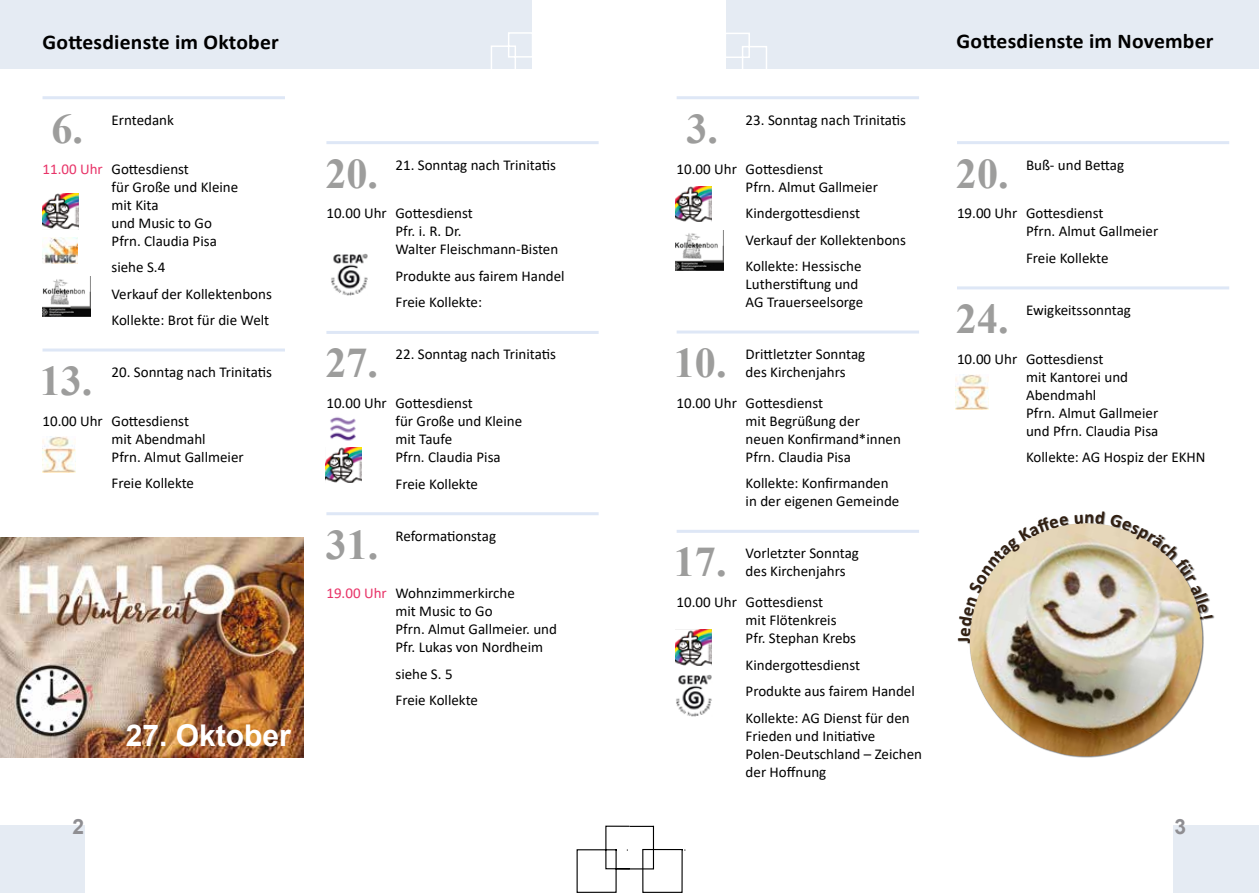
<style>
.page{position:relative;width:1259px;height:893px;background:#fff}
.page>*{position:absolute;margin:0;border:0;box-sizing:border-box;transform-origin:0 0}
.t1{font:700 42.15px "Times New Roman";color:#9d9d9c}
.t2{font:700 30px "Arial";color:#fff}
.t3{font:700 21px "Calibri";letter-spacing:.01em;color:#000}
.t4{font:700 21px "Arial";color:#8f8e92}
.t5{font:15px/18px "Calibri";color:#000}
.s1{color:#e83368}
</style>
<div class="page">
<div style="left:0;top:826px;width:85px;height:67px;background:#e5ebf3"></div>
<div style="left:0;top:0;width:531px;height:69px;background:#e5ebf3"></div>
<svg style="left:491px;top:31px;width:41px;height:38px"></svg>
<div style="left:1173px;top:826px;width:86px;height:67px;background:#e5ebf3"></div>
<div style="left:726px;top:0;width:533px;height:69px;background:#e5ebf3"></div>
<svg style="left:726px;top:33px;width:41px;height:36px"></svg>
<svg style="left:576px;top:825px;width:109px;height:68px"></svg>
<hr style="left:43px;top:96px;width:242px;height:3px;background:#dee7f6">
<hr style="left:43px;top:349px;width:242px;height:3px;background:#dee7f6">
<hr style="left:676px;top:96px;width:243px;height:3px;background:#dee7f6">
<hr style="left:676px;top:331px;width:243px;height:3px;background:#dee7f6">
<hr style="left:676px;top:530px;width:243px;height:3px;background:#dee7f6">
<hr style="left:326px;top:141px;width:272px;height:3px;background:#dee7f6">
<hr style="left:326px;top:331px;width:272px;height:3px;background:#dee7f6">
<hr style="left:326px;top:512px;width:272px;height:3px;background:#dee7f6">
<img style="left:967px;top:523px;width:247px;height:235px">
<img style="left:676px;top:674px;width:36px;height:42px">
<img style="left:330px;top:417px;width:26px;height:24px">
<img style="left:43px;top:436px;width:32px;height:36px">
<img style="left:43px;top:238px;width:34px;height:26px">
<img style="left:43px;top:279px;width:47px;height:37px">
<hr style="left:957px;top:141px;width:272px;height:3px;background:#dee7f6">
<hr style="left:957px;top:286px;width:272px;height:3px;background:#dee7f6">
<img style="left:675px;top:630px;width:36px;height:35px">
<img style="left:675px;top:230px;width:48px;height:40px">
<img style="left:331px;top:253px;width:37px;height:42px">
<img style="left:0;top:538px;width:303px;height:219px">
<img style="left:43px;top:193px;width:35px;height:36px">
<img style="left:675px;top:186px;width:36px;height:36px">
<img style="left:325px;top:447px;width:36px;height:36px">
<img style="left:956px;top:374px;width:32px;height:36px">
<svg style="left:958px;top:517px;width:110px;height:126px"></svg>
<svg style="left:1074px;top:512px;width:138px;height:107px"></svg>
<h3 class="t3" style="left:43px;top:27px;width:238px">Gottesdienste im Oktober</h3>
<h3 class="t3" style="left:956px;top:27px;width:258px">Gottesdienste im November</h3>
<h1 class="t1" style="left:52px;top:98px;width:33px">6.</h1>
<p class="t5" style="left:112px;top:110px;width:64px">Erntedank</p>
<p class="t5" style="left:112px;top:159px;width:128px;text-indent:-69px"><span class="s1">11.00 Uhr</span> Gottesdienst<br>für Große und Kleine mit Kita<br>und Music to Go<br>Pfrn. Claudia Pisa</p>
<p class="t5" style="left:112px;top:253px;width:162px;line-height:26.5px">siehe S.4<br>Verkauf der Kollektenbons<br>Kollekte: Brot für die Welt</p>
<h1 class="t1" style="left:40px;top:351px;width:54px">13.</h1>
<p class="t5" style="left:112px;top:363px;width:162px">20. Sonntag nach Trinitatis</p>
<p class="t5" style="left:112px;top:411px;width:134px;text-indent:-69px">10.00 Uhr Gottesdienst<br>mit Abendmahl<br>Pfrn. Almut Gallmeier</p>
<p class="t5" style="left:112px;top:474px;width:84px">Freie Kollekte</p>
<h2 class="t2" style="left:126px;top:714px;width:167px">27. Oktober</h2>
<h1 class="t1" style="left:325px;top:143px;width:54px">20.</h1>
<p class="t5" style="left:395px;top:155px;width:162px">21. Sonntag nach Trinitatis</p>
<p class="t5" style="left:395px;top:204px;width:164px;text-indent:-69px">10.00 Uhr Gottesdienst<br>Pfr. i. R. Dr.<br>Walter Fleischmann-Bisten</p>
<p class="t5" style="left:395px;top:262px;width:171px;line-height:26.5px">Produkte aus fairem Handel<br>Freie Kollekte:</p>
<h1 class="t1" style="left:325px;top:333px;width:54px">27.</h1>
<p class="t5" style="left:395px;top:345px;width:162px">22. Sonntag nach Trinitatis</p>
<p class="t5" style="left:395px;top:394px;width:128px;text-indent:-69px">10.00 Uhr Gottesdienst<br>für Große und Kleine mit Taufe<br>Pfrn. Claudia Pisa</p>
<p class="t5" style="left:395px;top:474px;width:84px">Freie Kollekte</p>
<h1 class="t1" style="left:326px;top:514px;width:54px">31.</h1>
<p class="t5" style="left:395px;top:526px;width:102px">Reformationstag</p>
<p class="t5" style="left:395px;top:584px;width:163px;text-indent:-69px"><span class="s1">19.00 Uhr</span> Wohnzimmerkirche<br>mit Music to Go<br>Pfrn. Almut Gallmeier. und<br>Pfr. Lukas von Nordheim</p>
<p class="t5" style="left:395px;top:660px;width:84px;line-height:26.5px">siehe S. 5<br>Freie Kollekte</p>
<h1 class="t1" style="left:686px;top:98px;width:33px">3.</h1>
<p class="t5" style="left:745px;top:110px;width:162px">23. Sonntag nach Trinitatis</p>
<p class="t5" style="left:745px;top:159px;width:134px;text-indent:-69px">10.00 Uhr Gottesdienst<br>Pfrn. Almut Gallmeier</p>
<p class="t5" style="left:745px;top:199px;width:162px;line-height:26.5px">Kindergottesdienst<br>Verkauf der Kollektenbons<br>Kollekte: Hessische</p>
<p class="t5" style="left:745px;top:275px;width:119px">Lutherstiftung und<br>AG Trauerseelsorge</p>
<h1 class="t1" style="left:674px;top:333px;width:54px">10.</h1>
<p class="t5" style="left:745px;top:345px;width:121px">Drittletzter Sonntag des Kirchenjahrs</p>
<p class="t5" style="left:745px;top:393px;width:157px;text-indent:-69px">10.00 Uhr Gottesdienst<br>mit Begrüßung der neuen Konfirmand*innen<br>Pfrn. Claudia Pisa</p>
<p class="t5" style="left:745px;top:474px;width:155px">Kollekte: Konfirmanden in der eigenen Gemeinde</p>
<h1 class="t1" style="left:674px;top:532px;width:54px">17.</h1>
<p class="t5" style="left:745px;top:544px;width:115px">Vorletzter Sonntag des Kirchenjahrs</p>
<p class="t5" style="left:745px;top:593px;width:112px;text-indent:-69px">10.00 Uhr Gottesdienst<br>mit Flötenkreis<br>Pfr. Stephan Krebs</p>
<p class="t5" style="left:745px;top:651px;width:171px;line-height:26.5px">Kindergottesdienst<br>Produkte aus fairem Handel<br>Kollekte: AG Dienst für den</p>
<p class="t5" style="left:745px;top:726px;width:178px">Frieden und Initiative<br>Polen-Deutschland – Zeichen der Hoffnung</p>
<h1 class="t1" style="left:956px;top:143px;width:54px">20.</h1>
<p class="t5" style="left:1026px;top:155px;width:100px">Buß- und Bettag</p>
<p class="t5" style="left:1026px;top:204px;width:134px;text-indent:-69px">19.00 Uhr Gottesdienst<br>Pfrn. Almut Gallmeier</p>
<p class="t5" style="left:1026px;top:249px;width:84px">Freie Kollekte</p>
<h1 class="t1" style="left:956px;top:288px;width:54px">24.</h1>
<p class="t5" style="left:1026px;top:301px;width:106px">Ewigkeitssonntag</p>
<p class="t5" style="left:1026px;top:349px;width:134px;text-indent:-69px">10.00 Uhr Gottesdienst<br>mit Kantorei und<br>Abendmahl<br>Pfrn. Almut Gallmeier und Pfrn. Claudia Pisa</p>
<p class="t5" style="left:1026px;top:448px;width:181px">Kollekte: AG Hospiz der EKHN</p>
<h3 class="t4" style="left:72px;top:811px;width:13px">2</h3>
<h3 class="t4" style="left:1174px;top:811px;width:13px">3</h3>
</div>
